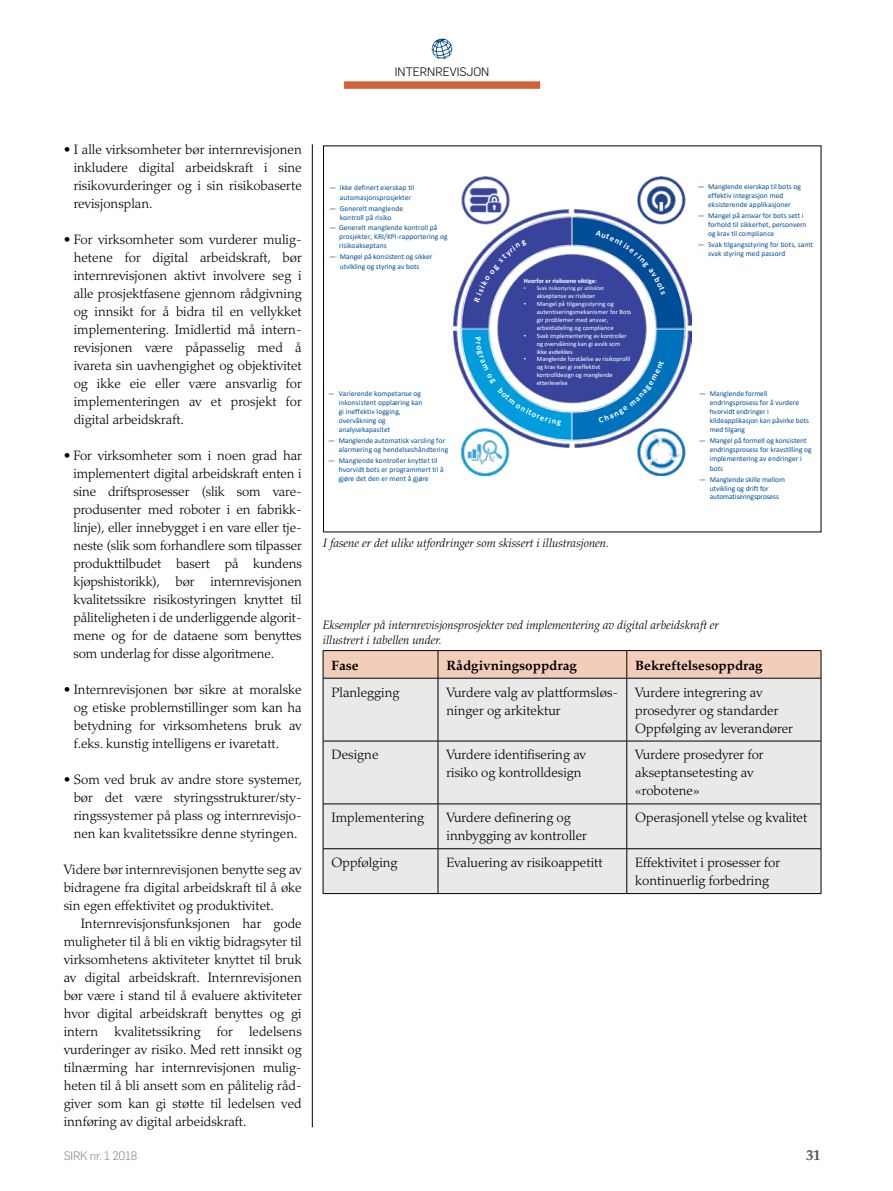
<style>
.page{position:relative;width:893px;height:1191px;background:#fff}
.page>*{position:absolute;margin:0;border:0;box-sizing:border-box;transform-origin:0 0}
.t1{font:700 15px "Palatino";color:#555756}
.t2{font:300 13.5px/18px "Palatino";color:#000}
.t3{font:700 13.5px "Palatino";color:#000}
.t4{font:italic 300 12px/15px "Palatino";color:#000}
.t5{font:300 12px "Flama";color:#000}
.t6{font:300 12px "Flama";letter-spacing:-.02em;color:#878988}
.t7{font:7.5px/9px "Calibri";color:#004e98}
.t8{font:6.6px/7.9px "Calibri";color:#fff}
.t9{font:700 6.6px "Calibri";letter-spacing:-.015em;color:#fff}
.t10{font:5.55px "Calibri";letter-spacing:-.005em;color:#fff}
.s1{font-family:"Arial"}
</style>
<div class="page">
<div style="left:344px;top:81px;width:196px;height:8px;background:#d36136"></div>
<svg style="left:431px;top:38px;width:22px;height:22px"></svg>
<img style="left:453px;top:177px;width:238px;height:298px">
<div style="left:324px;top:679px;width:497px;height:214px;background:#e9e9e9"></div>
<svg style="left:323px;top:650px;width:499px;height:28px;background:#e5c3b0"></svg>
<hr style="left:323px;top:678px;width:115px;height:1px;background:#000">
<hr style="left:323px;top:678px;width:1px;height:63px;background:#000">
<hr style="left:438px;top:678px;width:189px;height:1px;background:#000">
<hr style="left:438px;top:678px;width:1px;height:63px;background:#000">
<hr style="left:627px;top:678px;width:194px;height:1px;background:#000">
<hr style="left:626px;top:678px;width:1px;height:63px;background:#000">
<hr style="left:821px;top:678px;width:1px;height:63px;background:#000">
<hr style="left:323px;top:741px;width:115px;height:1px;background:#000">
<hr style="left:323px;top:741px;width:1px;height:62px;background:#000">
<hr style="left:438px;top:741px;width:189px;height:1px;background:#000">
<hr style="left:438px;top:741px;width:1px;height:62px;background:#000">
<hr style="left:627px;top:741px;width:194px;height:1px;background:#000">
<hr style="left:626px;top:741px;width:1px;height:62px;background:#000">
<hr style="left:821px;top:741px;width:1px;height:62px;background:#000">
<hr style="left:323px;top:803px;width:115px;height:1px;background:#000">
<hr style="left:323px;top:804px;width:1px;height:44px;background:#000">
<hr style="left:438px;top:803px;width:189px;height:1px;background:#000">
<hr style="left:438px;top:804px;width:1px;height:44px;background:#000">
<hr style="left:627px;top:803px;width:194px;height:1px;background:#000">
<hr style="left:626px;top:804px;width:1px;height:44px;background:#000">
<hr style="left:821px;top:804px;width:1px;height:44px;background:#000">
<hr style="left:323px;top:848px;width:115px;height:1px;background:#000">
<hr style="left:323px;top:849px;width:1px;height:44px;background:#000">
<hr style="left:438px;top:848px;width:189px;height:1px;background:#000">
<hr style="left:438px;top:849px;width:1px;height:44px;background:#000">
<hr style="left:627px;top:848px;width:194px;height:1px;background:#000">
<hr style="left:626px;top:849px;width:1px;height:44px;background:#000">
<hr style="left:821px;top:849px;width:1px;height:44px;background:#000">
<hr style="left:323px;top:893px;width:115px;height:1px;background:#000">
<hr style="left:438px;top:893px;width:189px;height:1px;background:#000">
<hr style="left:627px;top:893px;width:194px;height:1px;background:#000">
<hr style="left:312px;top:144px;width:1px;height:983px;background:#000">
<svg style="left:474px;top:239px;width:53px;height:63px"></svg>
<svg style="left:595px;top:230px;width:70px;height:65px"></svg>
<svg style="left:598px;top:360px;width:66px;height:63px"></svg>
<svg style="left:475px;top:337px;width:86px;height:89px"></svg>
<p class="t5" style="left:395px;top:63px;width:96px">INTERNREVISJON</p>
<p class="t2" style="left:74px;top:141px;width:230px;text-align:justify;text-indent:-10px">• I alle virksomheter bør internrevisjonen inkludere digital arbeidskraft i sine risikovurderinger og i sin risikobaserte revisjonsplan.</p>
<p class="t2" style="left:74px;top:231px;width:230px;text-align:justify;text-indent:-10px">• For virksomheter som vurderer mulig&shy;hetene for digital arbeidskraft, bør internrevisjonen aktivt involvere seg i alle prosjektfasene gjennom rådgivning og innsikt for å bidra til en vellykket implementering. Imidlertid må intern&shy;revisjonen være påpasselig med å ivareta sin uavhengighet og objektivitet og ikke eie eller være ansvarlig for implementeringen av et prosjekt for digital arbeidskraft.</p>
<p class="t2" style="left:73px;top:447px;width:230px;text-indent:-10px">• For virksomheter som i noen grad har implementert digital arbeidskraft enten i sine driftsprosesser (slik som vare&shy;produsenter med roboter i en fabrikk&shy;linje), eller innebygget i en vare eller tje&shy;neste (slik som forhandlere som tilpasser produkttilbudet basert på kundens kjøpshistorikk), bør internrevisjonen kvalitetssikre risikostyringen knyttet til påliteligheten i de underliggende algorit&shy;mene og for de dataene som benyttes som underlag for disse algoritmene.</p>
<p class="t2" style="left:74px;top:680px;width:230px;text-align:justify;text-indent:-10px">• Internrevisjonen bør sikre at moralske og etiske problemstillinger som kan ha betydning for virksomhetens bruk av f.eks. kunstig intelligens er ivaretatt.</p>
<p class="t2" style="left:74px;top:770px;width:230px;text-align:justify;text-indent:-10px">• Som ved bruk av andre store systemer, bør det være styringsstrukturer/sty&shy;ringssystemer på plass og internrevisjo&shy;nen kan kvalitetssikre denne styringen.</p>
<p class="t2" style="left:64px;top:860px;width:240px;text-align:justify">Videre bør internrevisjonen benytte seg av bidragene fra digital arbeidskraft til å øke sin egen effektivitet og produktivitet.</p>
<p class="t2" style="left:64px;top:914px;width:240px;text-indent:17px">Internrevisjonsfunksjonen har gode muligheter til å bli en viktig bidragsyter til virksomhetens aktiviteter knyttet til bruk av digital arbeidskraft. Internrevisjonen bør være i stand til å evaluere aktiviteter hvor digital arbeidskraft benyttes og gi intern kvalitetssikring for ledelsens vurderinger av risiko. Med rett innsikt og tilnærming har internrevisjonen mulig&shy;heten til å bli ansett som en pålitelig råd&shy;giver som kan gi støtte til ledelsen ved innføring av digital arbeidskraft.</p>
<p class="t7" style="left:340px;top:183px;width:76px;text-indent:-10px">— Ikke definert eierskap til automasjonsprosjekter</p>
<p class="t7" style="left:329px;top:203px;width:75px;text-align:center">— Generelt manglende kontroll på risiko</p>
<p class="t7" style="left:339px;top:223px;width:110px;text-indent:-10px">— Generelt manglende kontroll på prosjekter, KRI/KPI-rapportering og risikoakseptans</p>
<p class="t7" style="left:329px;top:252px;width:104px;text-align:center">— Mangel på konsistent og sikker utvikling og styring av bots</p>
<p class="t7" style="left:339px;top:388px;width:85px;text-indent:-10px">— Varierende kompetanse og inkonsistent opplæring kan gi ineffektiv logging, overvåkning og analysekapasitet</p>
<p class="t7" style="left:339px;top:436px;width:111px;text-indent:-10px">— Manglende automatisk varsling for alarmering og hendelseshåndtering</p>
<p class="t7" style="left:339px;top:456px;width:107px;text-indent:-10px">— Manglende kontroller knyttet til hvorvidt bots er programmert til å gjøre det den er ment å gjøre</p>
<p class="t9" style="left:524px;top:276px;width:74px">Hvorfor er risikoene viktige:</p>
<p class="t10" style="left:524px;top:285px;width:82px"><span class="s1">•</span> Svak risikostyring gir utilsiktet</p>
<p class="t8" style="left:537px;top:292px;width:60px">akseptanse av risikoer</p>
<p class="t8" style="left:537px;top:299px;width:96px;text-indent:-13px"><span class="s1">•</span> Mangel på tilgangsstyring og autentiseringsmekanismer for Bots gir problemer med ansvar, arbeidsdeling og compliance</p>
<p class="t8" style="left:537px;top:331px;width:91px;text-indent:-13px"><span class="s1">•</span> Svak implementering av kontroller og overvåkning kan gi avvik som ikke avdekkes</p>
<p class="t8" style="left:537px;top:355px;width:95px;text-indent:-13px"><span class="s1">•</span> Manglende forståelse av risikoprofil og krav kan gi ineffektivt kontrolldesign og manglende etterlevelse</p>
<p class="t4" style="left:323px;top:536px;width:287px">I fasene er det ulike utfordringer som skissert i illustrasjonen.</p>
<p class="t7" style="left:708px;top:182px;width:94px;text-indent:-10px">— Manglende eierskap til bots og effektiv integrasjon med eksisterende applikasjoner</p>
<p class="t7" style="left:708px;top:211px;width:100px;text-indent:-10px">— Mangel på ansvar for bots sett i forhold til sikkerhet, personvern og krav til compliance</p>
<p class="t7" style="left:708px;top:239px;width:106px;text-indent:-10px">— Svak tilgangsstyring for bots, samt svak styring med passord</p>
<p class="t7" style="left:710px;top:389px;width:101px;text-indent:-10px">— Manglende formell endringsprosess for å vurdere hvorvidt endringer i kildeapplikasjon kan påvirke bots med tilgang</p>
<p class="t7" style="left:710px;top:436px;width:103px;text-indent:-10px">— Mangel på formell og konsistent endringsprosess for kravstilling og implementering av endringer i bots</p>
<p class="t7" style="left:710px;top:474px;width:77px;text-indent:-10px">— Manglende skille mellom utvikling og drift for automatiseringsprosess</p>
<p class="t4" style="left:323px;top:618px;width:398px">Eksempler på internrevisjonsprosjekter ved implementering av digital arbeidskraft er illustrert i tabellen under.</p>
<p class="t3" style="left:332px;top:656px;width:28px">Fase</p>
<p class="t3" style="left:446px;top:656px;width:132px">Rådgivningsoppdrag</p>
<p class="t3" style="left:635px;top:656px;width:129px">Bekreftelsesoppdrag</p>
<p class="t2" style="left:332px;top:683px;width:69px">Planlegging</p>
<p class="t2" style="left:446px;top:683px;width:173px">Vurdere valg av plattformsløs&shy;ninger og arkitektur</p>
<p class="t2" style="left:635px;top:683px;width:159px">Vurdere integrering av prosedyrer og standarder<br>Oppfølging av leverandører</p>
<p class="t2" style="left:332px;top:746px;width:48px">Designe</p>
<p class="t2" style="left:446px;top:746px;width:141px">Vurdere identifisering av risiko og kontrolldesign</p>
<p class="t2" style="left:635px;top:746px;width:130px">Vurdere prosedyrer for akseptansetesting av «robotene»</p>
<p class="t2" style="left:332px;top:809px;width:94px">Implementering</p>
<p class="t2" style="left:446px;top:809px;width:142px">Vurdere definering og innbygging av kontroller</p>
<p class="t2" style="left:635px;top:809px;width:174px">Operasjonell ytelse og kvalitet</p>
<p class="t2" style="left:332px;top:853px;width:68px">Oppfølging</p>
<p class="t2" style="left:446px;top:853px;width:158px">Evaluering av risikoappetitt</p>
<p class="t2" style="left:635px;top:853px;width:146px">Effektivitet i prosesser for kontinuerlig forbedring</p>
<p class="t6" style="left:64px;top:1147px;width:75px">SIRK nr. 1 2018</p>
<p class="t1" style="left:806px;top:1145px;width:16px">31</p>
</div>
